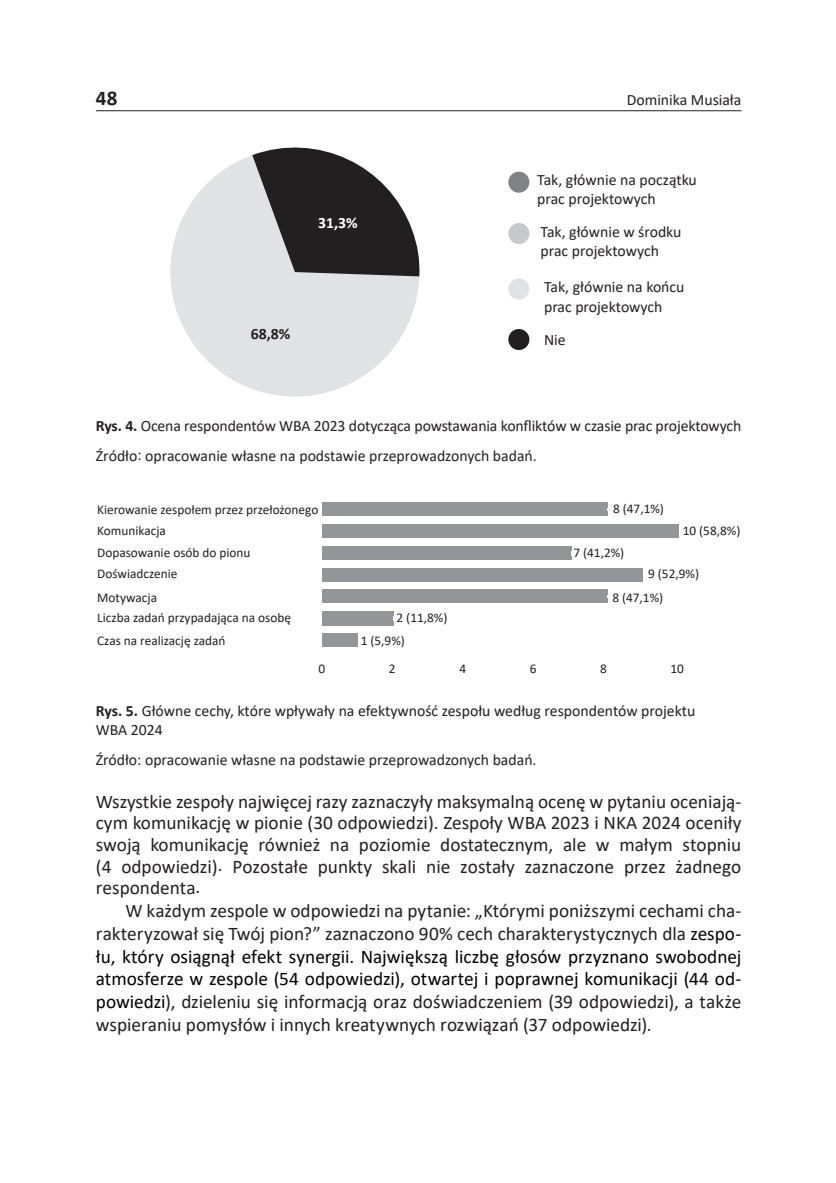
<style>
.page{position:relative;width:836px;height:1183px;background:#fff}
.page>*{position:absolute;margin:0;border:0;box-sizing:border-box;transform-origin:0 0}
.t1{font:700 21px "Calibri";color:#231f20}
.tekst_podstawowy{font:19.25px/22.8px "Calibri";color:#231f20;text-align:justify}
.Rysunek_tytuł{font:15.75px/19.2px "Calibri";color:#231f20}
.Rysunek_źródło{font:15.75px "Calibri";color:#231f20}
.t2{font:700 15.75px "Calibri";color:#fff}
.t3{font:700 15.75px "Calibri";color:#231f20}
.t4{font:13.3px/21.5px "Calibri";color:#231f20}
.s1{font-weight:700}
.s2{color:#000}
</style>
<div class="page">
<hr style="left:96px;top:110px;width:645px;height:1px;background:#231f20">
<div style="left:508px;top:172px;width:21px;height:21px;background:#808285;border-radius:50%"></div>
<div style="left:508px;top:223px;width:21px;height:21px;background:#c7c8ca;border-radius:50%"></div>
<div style="left:508px;top:278px;width:21px;height:21px;background:#e1e2e4;border-radius:50%"></div>
<div style="left:508px;top:329px;width:21px;height:21px;background:#231f20;border-radius:50%"></div>
<svg style="left:170px;top:155px;width:249px;height:242px;fill:#e1e2e4"></svg>
<svg style="left:252px;top:147px;width:167px;height:129px"></svg>
<div style="left:322px;top:502px;width:284px;height:14px;background:#939598"></div>
<div style="left:322px;top:546px;width:249px;height:13px;background:#939598"></div>
<div style="left:322px;top:567px;width:320px;height:14px;background:#939598"></div>
<div style="left:322px;top:589px;width:284px;height:14px;background:#939598"></div>
<div style="left:322px;top:633px;width:36px;height:13px;background:#939598"></div>
<div style="left:322px;top:610px;width:71px;height:15px;background:#939598"></div>
<div style="left:322px;top:524px;width:356px;height:14px;background:#939598"></div>
<p class="t1" style="left:96px;top:83px;width:23px">48</p>
<p class="Rysunek_tytuł" style="left:626px;top:90px;width:116px">Dominika Musiała</p>
<p class="t2" style="left:318px;top:211px;width:41px">31,3%</p>
<p class="t3" style="left:251px;top:322px;width:41px">68,8%</p>
<p class="Rysunek_tytuł" style="left:537px;top:169px;width:161px">Tak, głównie na początku prac projektowych</p>
<p class="Rysunek_tytuł" style="left:540px;top:222px;width:142px">Tak, głównie w środku prac projektowych</p>
<p class="Rysunek_tytuł" style="left:543px;top:277px;width:142px">Tak, głównie na końcu prac projektowych</p>
<p class="Rysunek_tytuł" style="left:543px;top:329px;width:23px">Nie</p>
<p class="Rysunek_tytuł" style="left:96px;top:416px;width:646px"><span class="s1">Rys. 4.</span> Ocena respondentów WBA 2023 dotycząca powstawania konfliktów w czasie prac projektowych</p>
<p class="Rysunek_źródło" style="left:96px;top:445px;width:442px">Źródło: opracowanie własne na podstawie przeprowadzonych badań.</p>
<p class="t4" style="left:97px;top:498px;width:222px">Kierowanie zespołem przez przełożonego<br>Komunikacja<br>Dopasowanie osób do pionu</p>
<p class="t4" style="left:612px;top:497px;width:52px">8 (47,1%)</p>
<p class="t4" style="left:573px;top:541px;width:52px">7 (41,2%)</p>
<p class="t4" style="left:682px;top:519px;width:59px">10 (58,8%)</p>
<p class="t4" style="left:97px;top:562px;width:82px">Doświadczenie</p>
<p class="t4" style="left:647px;top:562px;width:52px">9 (52,9%)</p>
<p class="t4" style="left:97px;top:586px;width:61px">Motywacja</p>
<p class="t4" style="left:612px;top:586px;width:52px">8 (47,1%)</p>
<p class="t4" style="left:97px;top:606px;width:195px">Liczba zadań przypadająca na osobę</p>
<p class="t4" style="left:396px;top:606px;width:52px">2 (11,8%)</p>
<p class="t4" style="left:97px;top:629px;width:130px">Czas na realizację zadań</p>
<p class="t4" style="left:360px;top:629px;width:46px">1 (5,9%)</p>
<p class="t4" style="left:318px;top:657px;width:8px">0</p>
<p class="t4" style="left:389px;top:657px;width:8px">2</p>
<p class="t4" style="left:459px;top:657px;width:8px">4</p>
<p class="t4" style="left:529px;top:657px;width:8px">6</p>
<p class="t4" style="left:599px;top:657px;width:8px">8</p>
<p class="t4" style="left:670px;top:657px;width:15px">10</p>
<p class="Rysunek_tytuł" style="left:96px;top:700px;width:600px"><span class="s1">Rys. 5.</span> Główne cechy, które wpływały na efektywność zespołu według respondentów projektu<br>WBA 2024</p>
<p class="Rysunek_źródło" style="left:96px;top:748px;width:442px">Źródło: opracowanie własne na podstawie przeprowadzonych badań.</p>
<p class="tekst_podstawowy" style="left:96px;top:789px;width:646px;line-height:21.7px">Wszystkie zespoły najwięcej razy zaznaczyły maksymalną ocenę w pytaniu oceniają&shy;cym komunikację w pionie (30 odpowiedzi). Zespoły WBA 2023 i NKA 2024 oceniły swoją komunikację również na poziomie dostatecznym, ale w małym stopniu (4 odpowiedzi). Pozostałe punkty skali nie zostały zaznaczone przez żadnego respondenta.</p>
<p class="tekst_podstawowy" style="left:96px;top:898px;width:646px;text-indent:30px">W każdym zespole w odpowiedzi na pytanie: „Którymi poniższymi cechami cha&shy;rakteryzował się Twój pion?” zaznaczono 90% cech charakterystycznych dla <span class="s2">zespo&shy;łu, który osiągnął efekt synergii. Największą liczbę głosów przyznano swobodnej atmosferze w zespole (54 odpowiedzi), otwartej i poprawnej komunikacji (44 od&shy;powiedzi</span>), dzieleniu się informacją oraz doświadczeniem (39 odpowiedzi), a także wspieraniu pomysłów i innych kreatywnych rozwiązań (37 odpowiedzi).</p>
</div>
